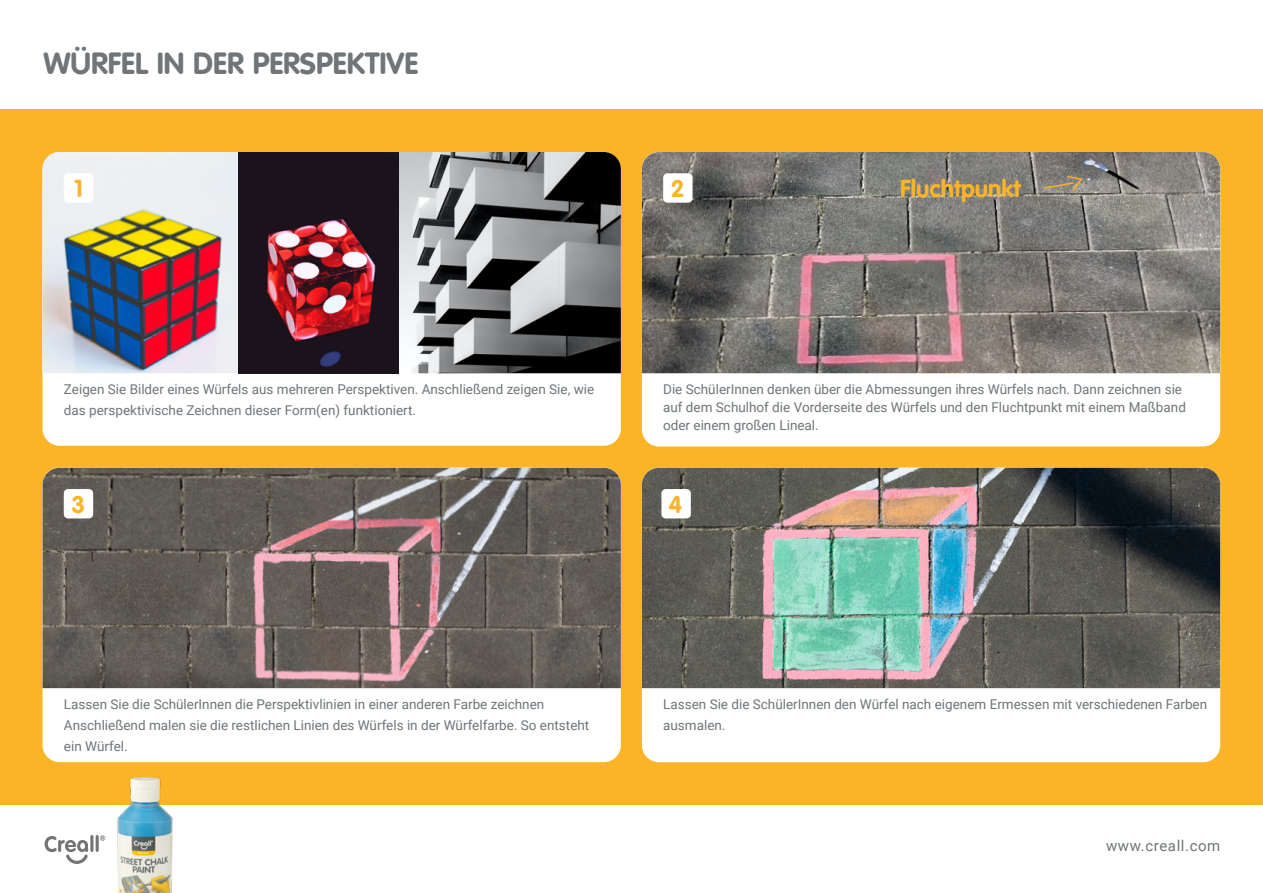
<style>
.page{position:relative;width:1263px;height:893px;background:#fff}
.page>*{position:absolute;margin:0;border:0;box-sizing:border-box;transform-origin:0 0}
.t1{font:700 30px "VAG Rounded";color:#6f7578}
.t2{font:700 24px "VAG Rounded";color:#fab42a}
.t3{font:15px "Roboto";letter-spacing:.04em;color:#6f7578}
.t4{font:13.5px/21px "Roboto";color:#6e7578}
</style>
<div class="page">
<div style="left:0;top:109px;width:1263px;height:696px;background:#fab426"></div>
<svg style="left:45px;top:836px;width:43px;height:28px"></svg>
<div style="left:43px;top:173px;width:578px;height:273px;background:#fff;border-radius:17px"></div>
<div style="left:642px;top:152px;width:578px;height:294px;background:#fff;border-radius:17px"></div>
<div style="left:642px;top:468px;width:578px;height:294px;background:#fff;border-radius:17px"></div>
<div style="left:43px;top:468px;width:578px;height:294px;background:#fff;border-radius:17px"></div>
<img style="left:43px;top:152px;width:196px;height:221px">
<img style="left:642px;top:152px;width:578px;height:221px">
<img style="left:642px;top:468px;width:578px;height:220px">
<img style="left:43px;top:468px;width:578px;height:220px">
<div style="left:64px;top:173px;width:29px;height:30px;background:#fff;border-radius:4px"></div>
<div style="left:64px;top:489px;width:29px;height:29px;background:#fff;border-radius:4px"></div>
<div style="left:661px;top:489px;width:30px;height:29px;background:#fff;border-radius:4px"></div>
<div style="left:663px;top:173px;width:29px;height:30px;background:#fff;border-radius:4px"></div>
<img style="left:90px;top:777px;width:83px;height:116px">
<svg style="left:1042px;top:175px;width:41px;height:18px"></svg>
<img style="left:398px;top:152px;width:223px;height:221px">
<img style="left:239px;top:152px;width:159px;height:221px">
<h1 class="t1" style="left:43px;top:50px;width:376px">WÜRFEL IN DER PERSPEKTIVE</h1>
<h2 class="t2" style="left:74px;top:178px;width:10px">1</h2>
<h2 class="t2" style="left:671px;top:178px;width:15px">2</h2>
<h2 class="t2" style="left:900px;top:178px;width:122px">Fluchtpunkt</h2>
<p class="t4" style="left:64px;top:378px;width:532px">Zeigen Sie Bilder eines Würfels aus mehreren Perspektiven. Anschließend zeigen Sie, wie das perspektivische Zeichnen dieser Form(en) funktioniert.</p>
<p class="t4" style="left:663px;top:380px;width:524px;line-height:18px">Die SchülerInnen denken über die Abmessungen ihres Würfels nach. Dann zeichnen sie auf dem Schulhof die Vorderseite des Würfels und den Fluchtpunkt mit einem Maßband oder einem großen Lineal.</p>
<h2 class="t2" style="left:72px;top:493px;width:15px">3</h2>
<h2 class="t2" style="left:668px;top:493px;width:15px">4</h2>
<p class="t4" style="left:64px;top:693px;width:527px">Lassen Sie die SchülerInnen die Perspektivlinien in einer anderen Farbe zeichnen<br>Anschließend malen sie die restlichen Linien des Würfels in der Würfelfarbe. So entsteht ein Würfel.</p>
<p class="t4" style="left:663px;top:693px;width:545px">Lassen Sie die SchülerInnen den Würfel nach eigenem Ermessen mit verschiedenen Farben ausmalen.</p>
<p class="t3" style="left:1106px;top:836px;width:116px">www.creall.com</p>
</div>
